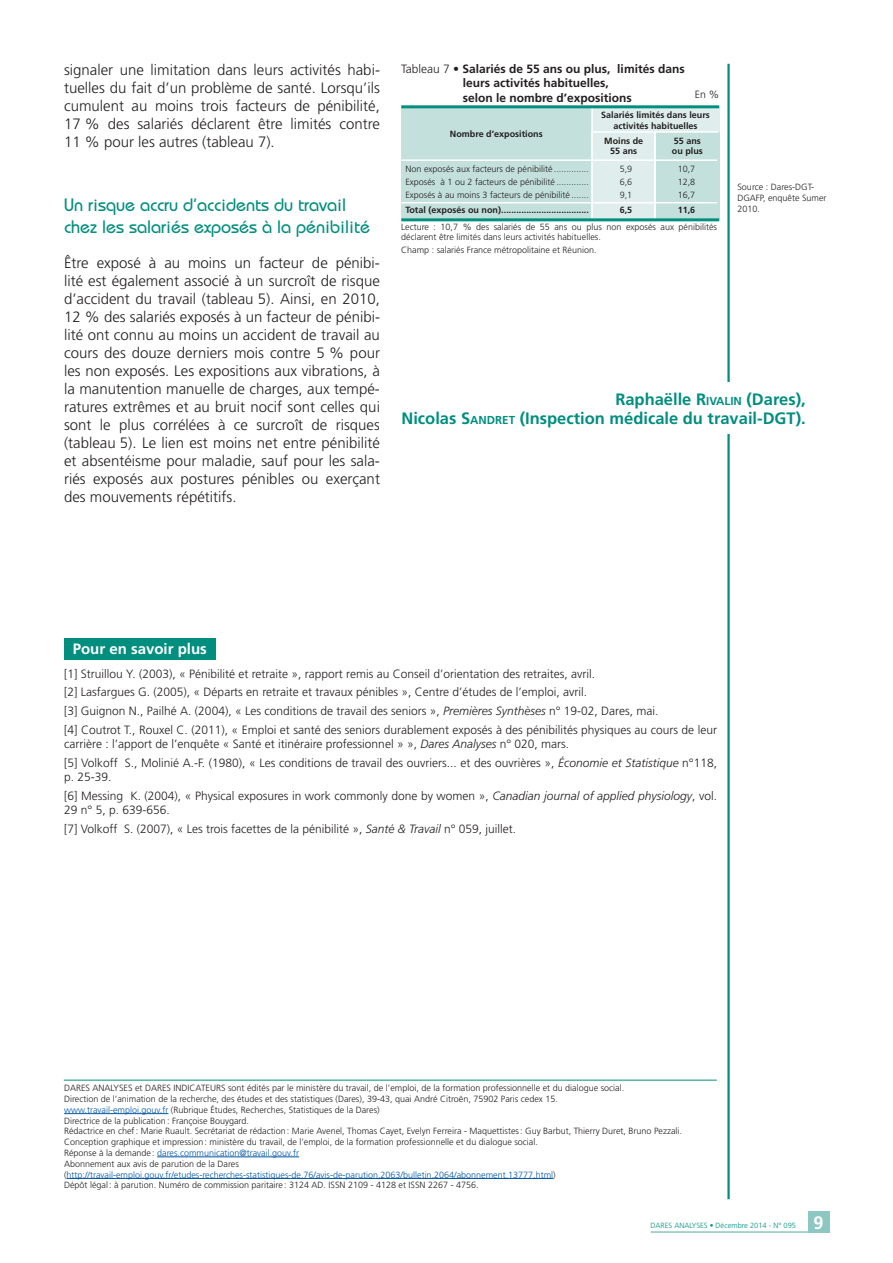
<style>
.page{position:relative;width:893px;height:1263px;background:#fff}
.page>*{position:absolute;margin:0;border:0;box-sizing:border-box;transform-origin:0 0}
.t1{font:500 18px/21.6px "Bauhaus";color:#008e7f}
.t2{font:700 18px "Frutiger";color:#fff}
.t3{font:700 16.5px/19.8px "Frutiger";color:#008e7f;text-align:right}
.t4{font:300 15px/18px "Frutiger";color:#231f20;text-align:justify}
.t5{font:700 15px "Frutiger";color:#fff}
.t6{font:300 12px/18.6px "Frutiger";color:#231f20}
.t7{font:700 12px/14.4px "Frutiger";color:#231f20}
.t8{font:300 10.5px "Frutiger";color:#231f20}
.t9{font:300 9px/10.8px "Frutiger";color:#231f20}
.t10{font:700 9px/10.8px "Frutiger";color:#231f20;text-align:center}
.t11{font:300 7.5px "Frutiger";color:#008e7f}
.s1{font-weight:300}
.s2{font-size:11.55px}
.s3{font-style:italic}
.s4{color:#0155a5}
</style>
<div class="page">
<hr style="left:64px;top:1080px;width:653px;height:1px;background:#008e7f">
<hr style="left:64px;top:1113px;width:104px;height:1px;background:#0155a5">
<hr style="left:157px;top:1156px;width:142px;height:1px;background:#0155a5">
<hr style="left:67px;top:1178px;width:486px;height:1px;background:#0155a5">
<div style="left:64px;top:638px;width:151px;height:21px;background:#008e7f"></div>
<div style="left:401px;top:108px;width:190px;height:110px;background:#c3e0dd"></div>
<div style="left:591px;top:132px;width:64px;height:86px;background:#dfeeec"></div>
<div style="left:656px;top:132px;width:63px;height:86px;background:#c3e0dd"></div>
<div style="left:592px;top:108px;width:127px;height:24px;background:#dfeeec"></div>
<hr style="left:401px;top:159px;width:316px;height:2px;background:#fff">
<hr style="left:401px;top:202px;width:316px;height:1px;background:#fff">
<hr style="left:591px;top:131px;width:127px;height:2px;background:#fff">
<hr style="left:591px;top:106px;width:2px;height:115px;background:#fff">
<hr style="left:654px;top:132px;width:1px;height:89px;background:#fff">
<hr style="left:401px;top:105px;width:318px;height:3px;background:#008e7f">
<hr style="left:401px;top:218px;width:318px;height:3px;background:#008e7f">
<div style="left:808px;top:1211px;width:21px;height:22px;background:#8cc7c2"></div>
<hr style="left:651px;top:1231px;width:178px;height:2px;background:#8cc7c2">
<hr style="left:727px;top:64px;width:3px;height:1135px;background:#008e7f">
<div style="left:380px;top:383px;width:426px;height:51px;background:#fff"></div>
<h3 class="t4" style="left:64px;top:61px;width:317px">signaler une limitation dans leurs activités habi&shy;tuelles du fait d’un problème de santé. Lorsqu’ils cumulent au moins trois facteurs de pénibilité, 17 % des salariés déclarent être limités contre 11 % pour les autres (tableau 7).</h3>
<h1 class="t1" style="left:64px;top:194px;width:308px">Un risque accru d’accidents du travail chez les salariés exposés à la pénibilité</h1>
<p class="t4" style="left:64px;top:254px;width:317px">Être exposé à au moins un facteur de pénibi&shy;lité est également associé à un surcroît de risque d’accident du travail (tableau 5). Ainsi, en 2010, 12 % des salariés exposés à un facteur de pénibi&shy;lité ont connu au moins un accident de travail au cours des douze derniers mois contre 5 % pour les non exposés. Les expositions aux vibrations, à la manutention manuelle de charges, aux tempé&shy;ratures extrêmes et au bruit nocif sont celles qui sont le plus corrélées à ce surcroît de risques (tableau 5). Le lien est moins net entre pénibilité et absentéisme pour maladie, sauf pour les sala&shy;riés exposés aux postures pénibles ou exerçant des mouvements répétitifs.</p>
<h3 class="t7" style="left:463px;top:61px;width:223px;text-indent:-62px"><span class="s1">Tableau 7</span> • Salariés de 55 ans ou plus, limités dans leurs activités habituelles,<br>selon le nombre d’expositions</h3>
<p class="t10" style="left:672px;top:135px;width:32px;text-align:left">55 ans ou plus</p>
<p class="t8" style="left:695px;top:89px;width:26px">En %</p>
<p class="t10" style="left:601px;top:110px;width:110px">Salariés limités dans leurs activités habituelles</p>
<p class="t10" style="left:450px;top:129px;width:94px">Nombre d’expositions</p>
<p class="t10" style="left:604px;top:135px;width:40px">Moins de<br>55 ans</p>
<p class="t9" style="left:405px;top:164px;width:185px">Non exposés aux facteurs de pénibilité ..............</p>
<p class="t9" style="left:620px;top:164px;width:14px">5,9</p>
<p class="t9" style="left:678px;top:164px;width:19px">10,7</p>
<p class="t9" style="left:405px;top:177px;width:185px">Exposés à 1 ou 2 facteurs de pénibilité .............</p>
<p class="t9" style="left:620px;top:177px;width:14px">6,6</p>
<p class="t9" style="left:678px;top:177px;width:19px">12,8</p>
<p class="t9" style="left:405px;top:190px;width:185px">Exposés à au moins 3 facteurs de pénibilité .......</p>
<p class="t9" style="left:620px;top:190px;width:14px">9,1</p>
<p class="t9" style="left:678px;top:190px;width:19px">16,7</p>
<p class="t10" style="left:405px;top:205px;width:185px">Total (exposés ou non)...................................</p>
<p class="t10" style="left:620px;top:205px;width:14px">6,5</p>
<p class="t10" style="left:678px;top:205px;width:19px">11,6</p>
<p class="t9" style="left:401px;top:221px;width:317px">Lecture : 10,7 % des salariés de 55 ans ou plus non exposés aux pénibilités déclarent être limités dans leurs activités habituelles.</p>
<p class="t9" style="left:401px;top:245px;width:197px">Champ : salariés France métropolitaine et Réunion.</p>
<p class="t9" style="left:737px;top:182px;width:91px">Source : Dares-DGT-<br>DGAFP, enquête Sumer<br>2010.</p>
<h2 class="t3" style="left:401px;top:389px;width:406px">Raphaëlle R<span class="s2">IVALIN</span> (Dares),<br>Nicolas S<span class="s2">ANDRET</span> (Inspection médicale du travail-DGT).</h2>
<h3 class="t5" style="left:73px;top:640px;width:136px">Pour en savoir plus</h3>
<p class="t6" style="left:64px;top:664px;width:654px">[1] Struillou Y. (2003), « Pénibilité et retraite », rapport remis au Conseil d’orientation des retraites, avril.<br>[2] Lasfargues G. (2005), « Départs en retraite et travaux pénibles », Centre d’études de l’emploi, avril.<br>[3] Guignon N., Pailhé A. (2004), « Les conditions de travail des seniors », <span class="s3">Premières Synthèses</span> n° 19-02, Dares, mai.<br>[4] Coutrot T., Rouxel C. (2011), « Emploi et santé des seniors durablement exposés à des pénibilités physiques au cours de leur</p>
<h3 class="t6" style="left:64px;top:735px;width:654px">carrière : l’apport de l’enquête « Santé et itinéraire professionnel » », <span class="s3">Dares Analyses</span> n° 020, mars.<br>[5] Volkoff S., Molinié A.-F. (1980), « Les conditions de travail des ouvriers... et des ouvrières », <span class="s3">Économie et Statistique</span> n°118,</h3>
<h3 class="t6" style="left:64px;top:768px;width:654px">p. 25-39.<br>[6] Messing K. (2004), « Physical exposures in work commonly done by women », <span class="s3">Canadian journal of applied physiology</span>, vol.</h3>
<h3 class="t6" style="left:64px;top:801px;width:454px">29 n° 5, p. 639-656.<br>[7] Volkoff S. (2007), « Les trois facettes de la pénibilité », <span class="s3">Santé &amp; Travail</span> n° 059, juillet.</h3>
<p class="t9" style="left:64px;top:1083px;width:619px">DARES ANALYSES et DARES INDICATEURS sont édités par le ministère du travail, de l’emploi, de la formation professionnelle et du dialogue social.<br>Direction de l’animation de la recherche, des études et des statistiques (Dares), 39-43, quai André Citroën, 75902 Paris cedex 15.<br><span class="s4">www.travail-emploi.gouv.fr</span> (Rubrique Études, Recherches, Statistiques de la Dares)<br>Directrice de la publication: Françoise Bouygard.<br>Rédactrice en chef: Marie Ruault. Secrétariat de rédaction: Marie Avenel, Thomas Cayet, Evelyn Ferreira - Maquettistes: Guy Barbut, Thierry Duret, Bruno Pezzali.<br>Conception graphique et impression: ministère du travail, de l’emploi, de la formation professionnelle et du dialogue social.<br>Réponse à la demande : <span class="s4">dares.communication@travail.gouv.fr<br></span>Abonnement aux avis de parution de la Dares (<span class="s4">http://travail-emploi.gouv.fr/etudes-recherches-statistiques-de,76/avis-de-parution,2063/bulletin,2064/abonnement,13777.html</span>)<br>Dépôt légal: à parution. Numéro de commission paritaire: 3124 AD. ISSN 2109 - 4128 et ISSN 2267 - 4756.</p>
<p class="t11" style="left:651px;top:1221px;width:147px">DARES ANALYSES • Décembre 2014 - N° 095</p>
<h1 class="t2" style="left:813px;top:1212px;width:12px">9</h1>
</div>
